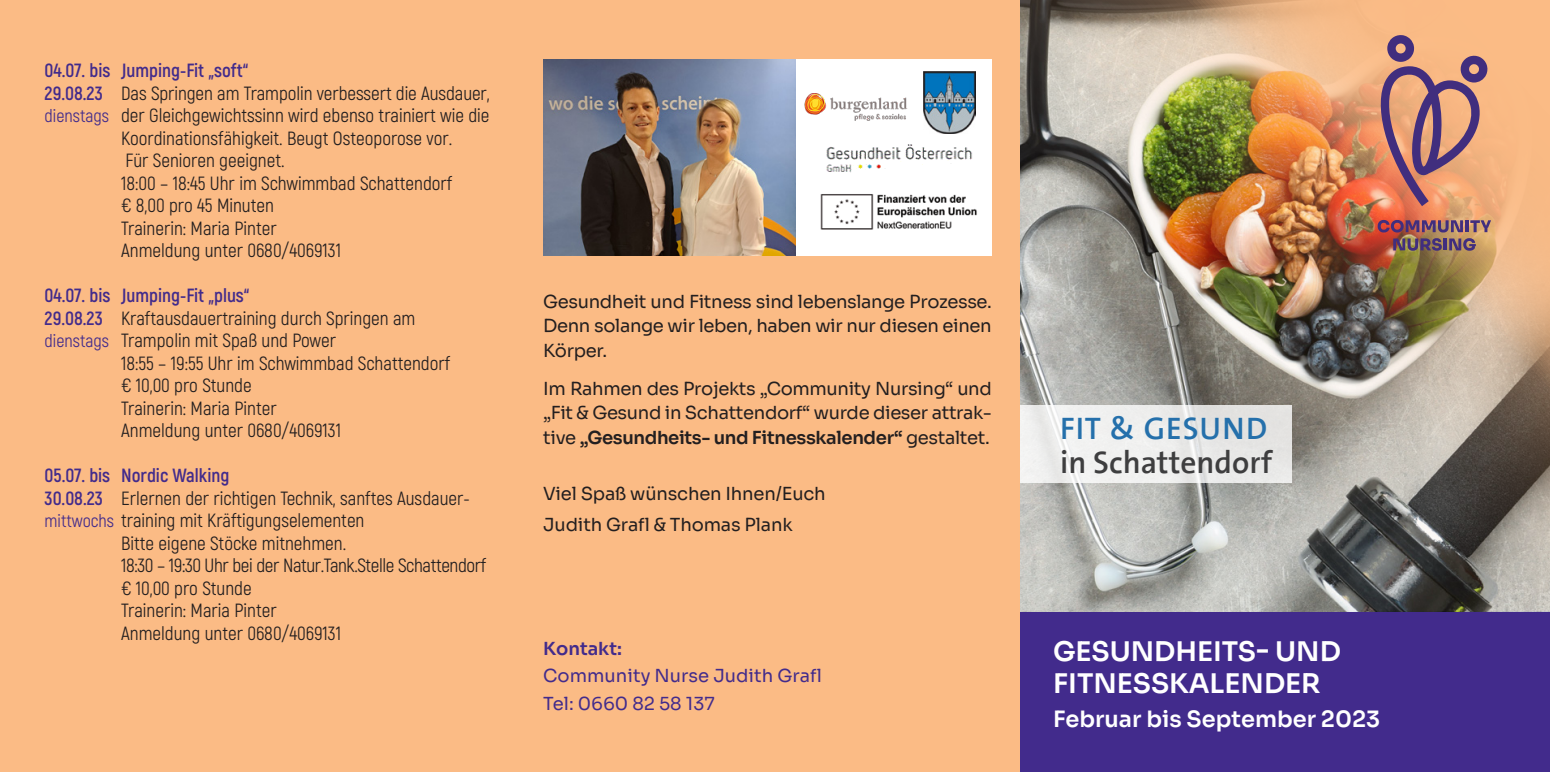
<style>
.page{position:relative;width:1550px;height:772px;background:#fbbb85}
.page>*{position:absolute;margin:0;border:0;box-sizing:border-box;transform-origin:0 0}
.t1{font:600 31.5px/33.8px "The Sans B6";color:#3e3e3f}
.t2{font:600 27px/32.4px "Sora";color:#fff}
.t3{font:600 22.5px "Sora";color:#fff}
.t4{font:19.12px/22.5px "Akrobat";color:#231f20}
.t5{font:700 19.12px "Akrobat";color:#422b8c}
.t6{font:19.12px/22.5px "Akrobat";letter-spacing:-.02em;color:#231f20}
.t7{font:18px/24.8px "Sora";letter-spacing:-.02em;color:#231f20;text-align:justify}
.t8{font:18px/27px "Sora";color:#422b8c}
.t9{font:600 18px "Sora";color:#422b8c}
.s1{font-weight:700;color:#422b8c}
.s2{font-size:18px;color:#422b8c}
.s3{font-weight:600}
.s4{color:#2570ab}
</style>
<div class="page">
<div style="left:1020px;top:612px;width:530px;height:160px;background:#422b8c"></div>
<img style="left:1020px;top:0;width:530px;height:612px">
<div style="left:1020px;top:405px;width:272px;height:77px;background:linear-gradient(to right,#f3f4f3,#e4e4e2)"></div>
<svg style="left:1378px;top:35px;width:113px;height:228px"></svg>
<div style="left:795px;top:59px;width:197px;height:197px;background:#fff"></div>
<img style="left:820px;top:194px;width:157px;height:36px">
<img style="left:826px;top:133px;width:146px;height:40px">
<img style="left:804px;top:93px;width:104px;height:28px">
<img style="left:543px;top:59px;width:252px;height:197px">
<img style="left:923px;top:71px;width:52px;height:62px">
<p class="t5" style="left:45px;top:59px;width:205px">04.07. bis Jumping-Fit „soft“</p>
<p class="t4" style="left:45px;top:82px;width:447px"><span class="s1">29.08.23</span> Das Springen am Trampolin verbessert die Ausdauer,</p>
<p class="t4" style="left:45px;top:104px;width:446px"><span class="s2">dienstags</span> der Gleichgewichtssinn wird ebenso trainiert wie die</p>
<p class="t4" style="left:121px;top:127px;width:333px">Koordinationsfähigkeit. Beugt Osteoporose vor.</p>
<p class="t4" style="left:126px;top:149px;width:160px">Für Senioren geeignet.</p>
<p class="t4" style="left:121px;top:172px;width:333px">18:00 – 18:45 Uhr im Schwimmbad Schattendorf</p>
<p class="t4" style="left:121px;top:194px;width:154px">€ 8,00 pro 45 Minuten</p>
<p class="t4" style="left:121px;top:217px;width:221px">Trainerin: Maria Pinter<br>Anmeldung unter 0680/4069131</p>
<p class="t5" style="left:45px;top:284px;width:206px">04.07. bis Jumping-Fit „plus“</p>
<p class="t4" style="left:45px;top:307px;width:372px"><span class="s1">29.08.23</span> Kraftausdauertraining durch Springen am <span class="s2">dienstags</span> Trampolin mit Spaß und Power</p>
<p class="t4" style="left:121px;top:352px;width:331px">18:55 – 19:55 Uhr im Schwimmbad Schattendorf</p>
<p class="t4" style="left:121px;top:374px;width:132px">€ 10,00 pro Stunde</p>
<p class="t4" style="left:121px;top:397px;width:221px">Trainerin: Maria Pinter<br>Anmeldung unter 0680/4069131</p>
<p class="t5" style="left:45px;top:464px;width:186px">05.07. bis Nordic Walking</p>
<p class="t4" style="left:45px;top:487px;width:427px"><span class="s1">30.08.23</span> Erlernen der richtigen Technik, sanftes Ausdauer&shy;<span class="s2">mittwochs</span> training mit Kräftigungselementen</p>
<p class="t4" style="left:121px;top:532px;width:226px">Bitte eigene Stöcke mitnehmen.</p>
<p class="t6" style="left:121px;top:554px;width:367px">18:30 – 19:30 Uhr bei der Natur.Tank.Stelle Schattendorf € 10,00 pro Stunde</p>
<p class="t4" style="left:121px;top:599px;width:221px">Trainerin: Maria Pinter<br>Anmeldung unter 0680/4069131</p>
<p class="t7" style="left:543px;top:287px;width:450px">Gesundheit und Fitness sind lebenslange Prozesse.<br>Denn solange wir leben, haben wir nur diesen einen Körper.</p>
<p class="t7" style="left:543px;top:374px;width:450px">Im Rahmen des Projekts „Community Nursing“ und „Fit &amp; Gesund in Schattendorf“ wurde dieser attrak&shy;tive <span class="s3">„Gesundheits- und Fitnesskalender“</span> gestaltet.</p>
<p class="t7" style="left:543px;top:479px;width:284px">Viel Spaß wünschen Ihnen/Euch</p>
<p class="t7" style="left:543px;top:510px;width:251px">Judith Grafl &amp; Thomas Plank</p>
<p class="t9" style="left:543px;top:634px;width:80px">Kontakt:</p>
<p class="t8" style="left:543px;top:661px;width:280px">Community Nurse Judith Grafl<br>Tel: 0660 82 58 137</p>
<p class="t1" style="left:1060px;top:413px;width:214px"><span class="s4">FIT &amp; GESUND </span>in Schattendorf</p>
<p class="t2" style="left:1053px;top:632px;width:289px">GESUNDHEITS- UND<br>FITNESSKALENDER</p>
<p class="t3" style="left:1053px;top:700px;width:329px">Februar bis September 2023</p>
</div>
